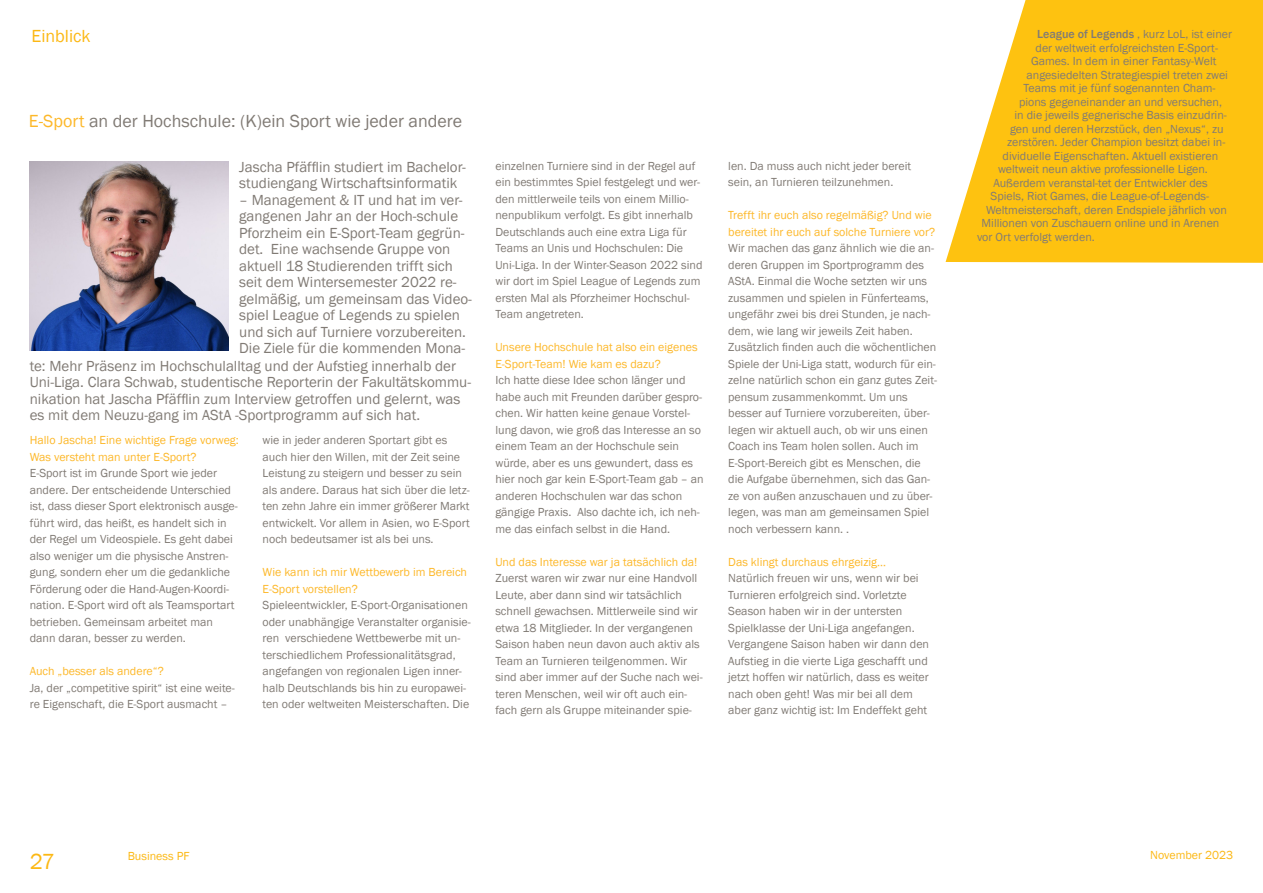
<style>
.page{position:relative;width:1263px;height:893px;background:#fff}
.page>*{position:absolute;margin:0;border:0;box-sizing:border-box;transform-origin:0 0}
.t1{font:22.5px "Franklin Gothic";color:#fcb814}
._15{font:18px "Franklin Gothic";color:#817b75}
._15-2{font:18px "Franklin Gothic";color:#fcb814}
._8_text{font:15px/16.5px "Franklin Gothic";color:#817b75}
._8_text-2{font:12px/16.5px "Franklin Gothic";color:#817b75}
._8_text-3{font:12px/16.5px "Franklin Gothic";color:#fdb82a}
.t2{font:12px "Franklin Gothic";color:#fcb814}
.s1{color:#fdb82a}
.s2{font-weight:500}
</style>
<div class="page">
<svg style="left:945px;top:0;width:318px;height:263px;fill:#fec210"></svg>
<img style="left:30px;top:161px;width:199px;height:190px">
<p class="_15-2" style="left:32px;top:25px;width:61px">Einblick</p>
<p class="_15" style="left:29px;top:110px;width:435px"><span class="s1">E-Sport</span> an der Hochschule: (K)ein Sport wie jeder andere</p>
<p class="_8_text" style="left:239px;top:159px;width:228px">Jascha Pfäfflin studiert im Bachelor&shy;studiengang Wirtschaftsinformatik</p>
<p class="_8_text" style="left:239px;top:192px;width:225px">– Management &amp; IT und hat im ver-</p>
<p class="_8_text" style="left:239px;top:208px;width:227px">gangenen Jahr an der Hoch-schule Pforzheim ein E-Sport-Team gegrün&shy;det. Eine wachsende Gruppe von aktuell 18 Studierenden trifft sich seit dem Wintersemester 2022 re-</p>
<p class="_8_text" style="left:239px;top:291px;width:234px">gelmäßig, um gemeinsam das Video&shy;spiel League of Legends zu spielen und sich auf Turniere vorzubereiten.<br>Die Ziele für die kommenden Mona-</p>
<p class="_8_text" style="left:30px;top:358px;width:443px">te: Mehr Präsenz im Hochschulalltag und der Aufstieg innerhalb der Uni-Liga. Clara Schwab, studentische Reporterin der Fakultätskommu&shy;nikation hat Jascha Pfäfflin zum Interview getroffen und gelernt, was es mit dem Neuzu-gang im AStA -Sportprogramm auf sich hat.</p>
<p class="_8_text-3" style="left:30px;top:432px;width:211px">Hallo Jascha! Eine wichtige Frage vorweg:<br>Was versteht man unter E-Sport?</p>
<p class="_8_text-2" style="left:30px;top:465px;width:210px">E-Sport ist im Grunde Sport wie jeder andere. Der entscheidende Unterschied ist, dass dieser Sport elektronisch ausge-</p>
<p class="_8_text-2" style="left:30px;top:515px;width:206px">führt wird, das heißt, es handelt sich in der Regel um Videospiele. Es geht dabei also weniger um die physische Anstren&shy;gung, sondern eher um die gedankliche Förderung oder die Hand-Augen-Koordi&shy;nation. E-Sport wird oft als Teamsportart betrieben. Gemeinsam arbeitet man dann daran, besser zu werden.</p>
<p class="_8_text-3" style="left:30px;top:663px;width:135px">Auch „besser als andere“?</p>
<p class="_8_text-2" style="left:30px;top:680px;width:206px">Ja, der „competitive spirit“ ist eine weite-</p>
<p class="_8_text-2" style="left:30px;top:696px;width:199px">re Eigenschaft, die E-Sport ausmacht –</p>
<p class="_8_text-2" style="left:263px;top:432px;width:209px">wie in jeder anderen Sportart gibt es auch hier den Willen, mit der Zeit seine Leistung zu steigern und besser zu sein als andere. Daraus hat sich über die letz-</p>
<p class="_8_text-2" style="left:263px;top:498px;width:209px;text-align:justify">ten zehn Jahre ein immer größerer Markt entwickelt. Vor allem in Asien, wo E-Sport noch bedeutsamer ist als bei uns.</p>
<p class="_8_text-3" style="left:263px;top:564px;width:206px">Wie kann ich mir Wettbewerb im Bereich<br>E-Sport vorstellen?</p>
<p class="_8_text-2" style="left:263px;top:597px;width:210px">Spieleentwickler, E-Sport-Organisationen oder unabhängige Veranstalter organisie-</p>
<p class="_8_text-2" style="left:263px;top:630px;width:199px">ren verschiedene Wettbewerbe mit un-</p>
<p class="_8_text-2" style="left:263px;top:647px;width:201px">terschiedlichem Professionalitätsgrad, angefangen von regionalen Ligen inner-</p>
<p class="_8_text-2" style="left:263px;top:680px;width:208px">halb Deutschlands bis hin zu europawei&shy;ten oder weltweiten Meisterschaften. Die</p>
<p class="_8_text-2" style="left:495px;top:158px;width:206px">einzelnen Turniere sind in der Regel auf ein bestimmtes Spiel festgelegt und wer-</p>
<p class="_8_text-2" style="left:495px;top:191px;width:195px">den mittlerweile teils von einem Millio-</p>
<p class="_8_text-2" style="left:495px;top:207px;width:209px">nenpublikum verfolgt. Es gibt innerhalb Deutschlands auch eine extra Liga für Teams an Unis und Hochschulen: Die Uni-Liga. In der Winter-Season 2022 sind wir dort im Spiel League of Legends zum ersten Mal als Pforzheimer Hochschul-Team angetreten.</p>
<p class="_8_text-3" style="left:495px;top:339px;width:204px">Unsere Hochschule hat also ein eigenes<br>E-Sport-Team! Wie kam es dazu?</p>
<p class="_8_text-2" style="left:495px;top:372px;width:208px">Ich hatte diese Idee schon länger und habe auch mit Freunden darüber gespro-</p>
<p class="_8_text-2" style="left:495px;top:405px;width:210px">chen. Wir hatten keine genaue Vorstel&shy;lung davon, wie groß das Interesse an so einem Team an der Hochschule sein würde, aber es uns gewundert, dass es hier noch gar kein E-Sport-Team gab – an anderen Hochschulen war das schon gängige Praxis. Also dachte ich, ich neh-</p>
<p class="_8_text-2" style="left:495px;top:521px;width:176px">me das einfach selbst in die Hand.</p>
<p class="_8_text-3" style="left:495px;top:554px;width:203px">Und das Interesse war ja tatsächlich da!</p>
<p class="_8_text-2" style="left:495px;top:570px;width:209px">Zuerst waren wir zwar nur eine Handvoll Leute, aber dann sind wir tatsächlich schnell gewachsen. Mittlerweile sind wir etwa 18 Mitglieder. In der vergangenen Saison haben neun davon auch aktiv als Team an Turnieren teilgenommen. Wir sind aber immer auf der Suche nach wei-</p>
<p class="_8_text-2" style="left:495px;top:686px;width:193px">teren Menschen, weil wir oft auch ein-</p>
<p class="_8_text-2" style="left:495px;top:702px;width:198px">fach gern als Gruppe miteinander spie-</p>
<p class="_8_text-2" style="left:728px;top:158px;width:185px">len. Da muss auch nicht jeder bereit sein, an Turnieren teilzunehmen.</p>
<p class="_8_text-3" style="left:728px;top:207px;width:208px">Trefft ihr euch also regelmäßig? Und wie bereitet ihr euch auf solche Turniere vor?</p>
<p class="_8_text-2" style="left:728px;top:240px;width:207px">Wir machen das ganz ähnlich wie die an-</p>
<p class="_8_text-2" style="left:728px;top:257px;width:204px">deren Gruppen im Sportprogramm des AStA. Einmal die Woche setzten wir uns zusammen und spielen in Fünferteams, ungefähr zwei bis drei Stunden, je nach-</p>
<p class="_8_text-2" style="left:728px;top:323px;width:209px">dem, wie lang wir jeweils Zeit haben.<br>Zusätzlich finden auch die wöchentlichen<br>Spiele der Uni-Liga statt, wodurch für ein-</p>
<p class="_8_text-2" style="left:728px;top:372px;width:210px">zelne natürlich schon ein ganz gutes Zeit-</p>
<p class="_8_text-2" style="left:728px;top:389px;width:203px">pensum zusammenkommt. Um uns besser auf Turniere vorzubereiten, über-</p>
<p class="_8_text-2" style="left:728px;top:422px;width:204px">legen wir aktuell auch, ob wir uns einen Coach ins Team holen sollen. Auch im E-Sport-Bereich gibt es Menschen, die die Aufgabe übernehmen, sich das Gan-</p>
<p class="_8_text-2" style="left:728px;top:488px;width:206px">ze von außen anzuschauen und zu über-</p>
<p class="_8_text-2" style="left:728px;top:504px;width:202px">legen, was man am gemeinsamen Spiel noch verbessern kann. .</p>
<p class="_8_text-3" style="left:728px;top:554px;width:159px">Das klingt durchaus ehrgeizig…</p>
<p class="_8_text-2" style="left:728px;top:570px;width:202px">Natürlich freuen wir uns, wenn wir bei Turnieren erfolgreich sind. Vorletzte Season haben wir in der untersten Spielklasse der Uni-Liga angefangen.<br>Vergangene Saison haben wir dann den Aufstieg in die vierte Liga geschafft und jetzt hoffen wir natürlich, dass es weiter nach oben geht! Was mir bei all dem aber ganz wichtig ist: Im Endeffekt geht</p>
<p class="_8_text-2" style="left:1037px;top:26px;width:197px"><span class="s2">League of Legends</span> , kurz LoL, ist einer</p>
<p class="_8_text-2" style="left:1035px;top:40px;width:184px">der weltweit erfolgreichsten E-Sport-</p>
<p class="_8_text-2" style="left:1031px;top:53px;width:187px">Games. In dem in einer Fantasy-Welt</p>
<p class="_8_text-2" style="left:1026px;top:67px;width:203px">angesiedelten Strategiespiel treten zwei</p>
<p class="_8_text-2" style="left:1023px;top:80px;width:193px">Teams mit je fünf sogenannten Cham-</p>
<p class="_8_text-2" style="left:1019px;top:94px;width:204px">pions gegeneinander an und versuchen,</p>
<p class="_8_text-2" style="left:1014px;top:107px;width:214px">in die jeweils gegnerische Basis einzudrin-</p>
<p class="_8_text-2" style="left:1010px;top:121px;width:215px">gen und deren Herzstück, den „Nexus“, zu</p>
<p class="_8_text-2" style="left:1007px;top:134px;width:220px">zerstören. Jeder Champion besitzt dabei in-</p>
<p class="_8_text-2" style="left:1002px;top:148px;width:217px">dividuelle Eigenschaften. Aktuell existieren</p>
<p class="_8_text-2" style="left:998px;top:161px;width:211px">weltweit neun aktive professionelle Ligen.</p>
<p class="_8_text-2" style="left:993px;top:175px;width:216px">Außerdem veranstal-tet der Entwickler des</p>
<p class="_8_text-2" style="left:990px;top:188px;width:220px">Spiels, Riot Games, die League-of-Legends-</p>
<p class="_8_text-2" style="left:986px;top:202px;width:242px">Weltmeisterschaft, deren Endspiele jährlich von</p>
<p class="_8_text-2" style="left:981px;top:215px;width:239px">Millionen von Zuschauern online und in Arenen</p>
<p class="_8_text-2" style="left:977px;top:229px;width:119px">vor Ort verfolgt werden.</p>
<h1 class="t1" style="left:30px;top:847px;width:27px">27</h1>
<p class="t2" style="left:1150px;top:847px;width:84px">November 2023</p>
<p class="t2" style="left:128px;top:849px;width:63px">Business PF</p>
</div>
